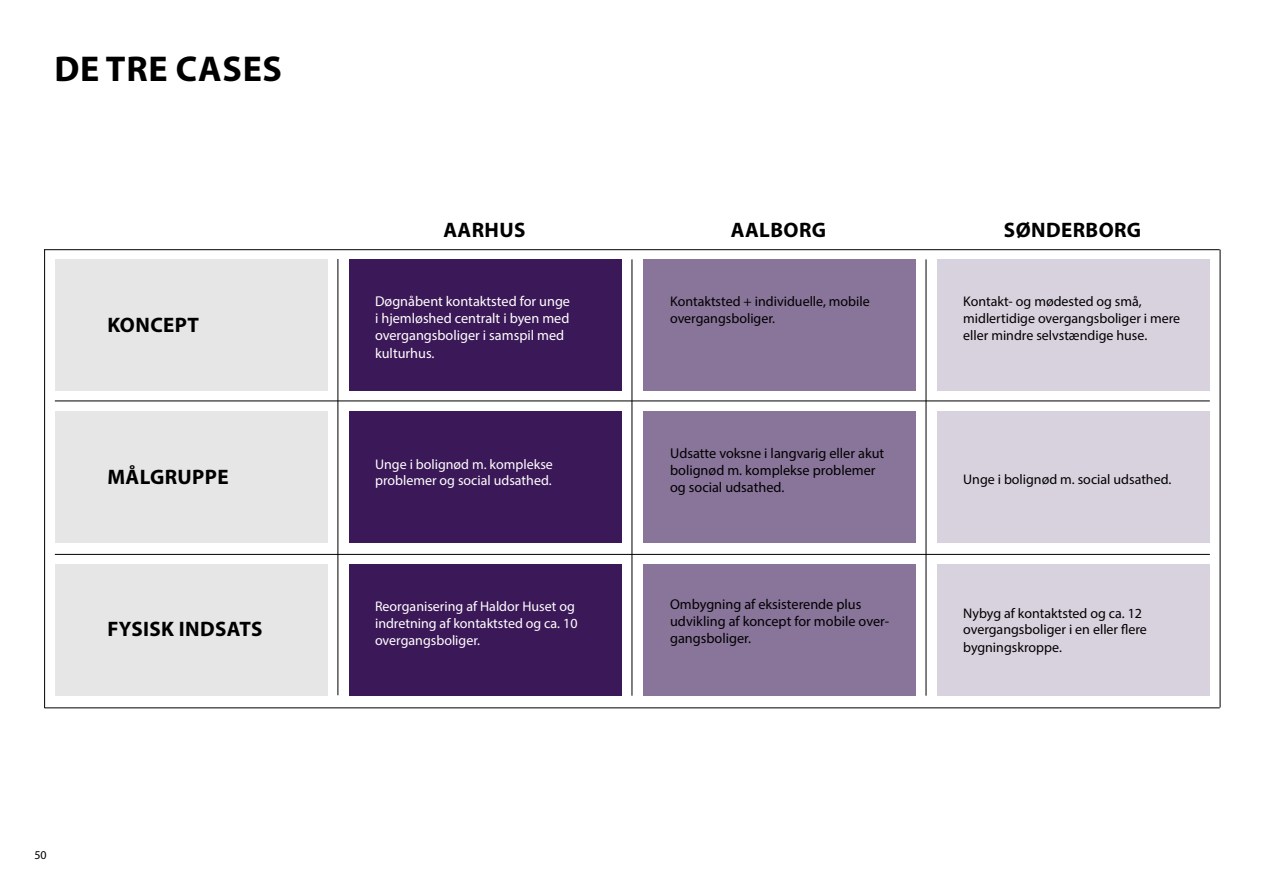
<style>
.page{position:relative;width:1263px;height:893px;background:#fff}
.page>*{position:absolute;margin:0;border:0;box-sizing:border-box;transform-origin:0 0}
.t1{font:700 36px "Myriad Pro";letter-spacing:.02em;color:#000}
.t2{font:700 21px "Myriad Pro";letter-spacing:.02em;color:#000}
.t3{font:14.25px/17.1px "Myriad Pro";color:#000}
.t4{font:14.25px/17.1px "Myriad Pro";color:#fff}
.t5{font:13.95px/16.8px "Myriad Pro";color:#000}
.t6{font:13.95px/16.8px "Myriad Pro";color:#fff}
.t7{font:12px "Myriad Pro";color:#000}
</style>
<div class="page">
<hr style="left:44px;top:249px;width:1176px;height:1px;background:#000">
<div style="left:349px;top:259px;width:273px;height:131px;background:#3b1857"></div>
<div style="left:349px;top:412px;width:273px;height:131px;background:#3b1857"></div>
<div style="left:349px;top:564px;width:273px;height:131px;background:#3b1857"></div>
<div style="left:643px;top:564px;width:273px;height:131px;background:#89749a"></div>
<div style="left:643px;top:412px;width:273px;height:131px;background:#89749a"></div>
<div style="left:643px;top:259px;width:273px;height:131px;background:#89749a"></div>
<div style="left:937px;top:564px;width:273px;height:131px;background:#d8d1de"></div>
<div style="left:937px;top:412px;width:273px;height:131px;background:#d8d1de"></div>
<div style="left:937px;top:259px;width:273px;height:131px;background:#d8d1de"></div>
<div style="left:55px;top:259px;width:273px;height:131px;background:#e6e6e6"></div>
<div style="left:55px;top:412px;width:273px;height:131px;background:#e6e6e6"></div>
<div style="left:55px;top:564px;width:273px;height:131px;background:#e6e6e6"></div>
<hr style="left:55px;top:401px;width:1155px;height:1px;background:#000">
<hr style="left:55px;top:554px;width:1155px;height:1px;background:#000">
<hr style="left:45px;top:707px;width:1175px;height:1px;background:#000">
<hr style="left:337px;top:259px;width:1px;height:436px;background:#000">
<hr style="left:632px;top:259px;width:1px;height:437px;background:#000">
<hr style="left:926px;top:259px;width:1px;height:437px;background:#000">
<hr style="left:1220px;top:250px;width:1px;height:457px;background:#000">
<hr style="left:44px;top:249px;width:1px;height:459px;background:#000">
<h1 class="t1" style="left:54px;top:45px;width:229px">DE TRE CASES</h1>
<h2 class="t2" style="left:107px;top:311px;width:93px">KONCEPT</h2>
<h2 class="t2" style="left:107px;top:463px;width:123px">MÅLGRUPPE</h2>
<h2 class="t2" style="left:107px;top:616px;width:157px">FYSISK INDSATS</h2>
<p class="t7" style="left:34px;top:848px;width:14px">50</p>
<h2 class="t2" style="left:443px;top:216px;width:84px">AARHUS</h2>
<h2 class="t2" style="left:731px;top:216px;width:97px">AALBORG</h2>
<h2 class="t2" style="left:1004px;top:216px;width:139px">SØNDERBORG</h2>
<p class="t4" style="left:375px;top:293px;width:197px">Døgnåbent kontaktsted for unge i hjemløshed centralt i byen med overgangsboliger i samspil med kulturhus.</p>
<p class="t6" style="left:375px;top:455px;width:179px">Unge i bolignød m. komplekse problemer og social udsathed.</p>
<p class="t6" style="left:375px;top:598px;width:204px">Reorganisering af Haldor Huset og indretning af kontaktsted og ca. 10 overgangsboliger.</p>
<p class="t5" style="left:670px;top:293px;width:201px">Kontaktsted + individuelle, mobile overgangsboliger.</p>
<p class="t5" style="left:963px;top:293px;width:219px">Kontakt- og mødested og små, midlertidige overgangsboliger i mere eller mindre selvstændige huse.</p>
<p class="t3" style="left:670px;top:444px;width:216px">Udsatte voksne i langvarig eller akut bolignød m. komplekse problemer og social udsathed.</p>
<p class="t5" style="left:963px;top:470px;width:210px">Unge i bolignød m. social udsathed.</p>
<p class="t3" style="left:670px;top:596px;width:221px">Ombygning af eksisterende plus udvikling af koncept for mobile over&shy;gangsboliger.</p>
<p class="t5" style="left:963px;top:604px;width:185px">Nybyg af kontaktsted og ca. 12 overgangsboliger i en eller flere bygningskroppe.</p>
</div>
